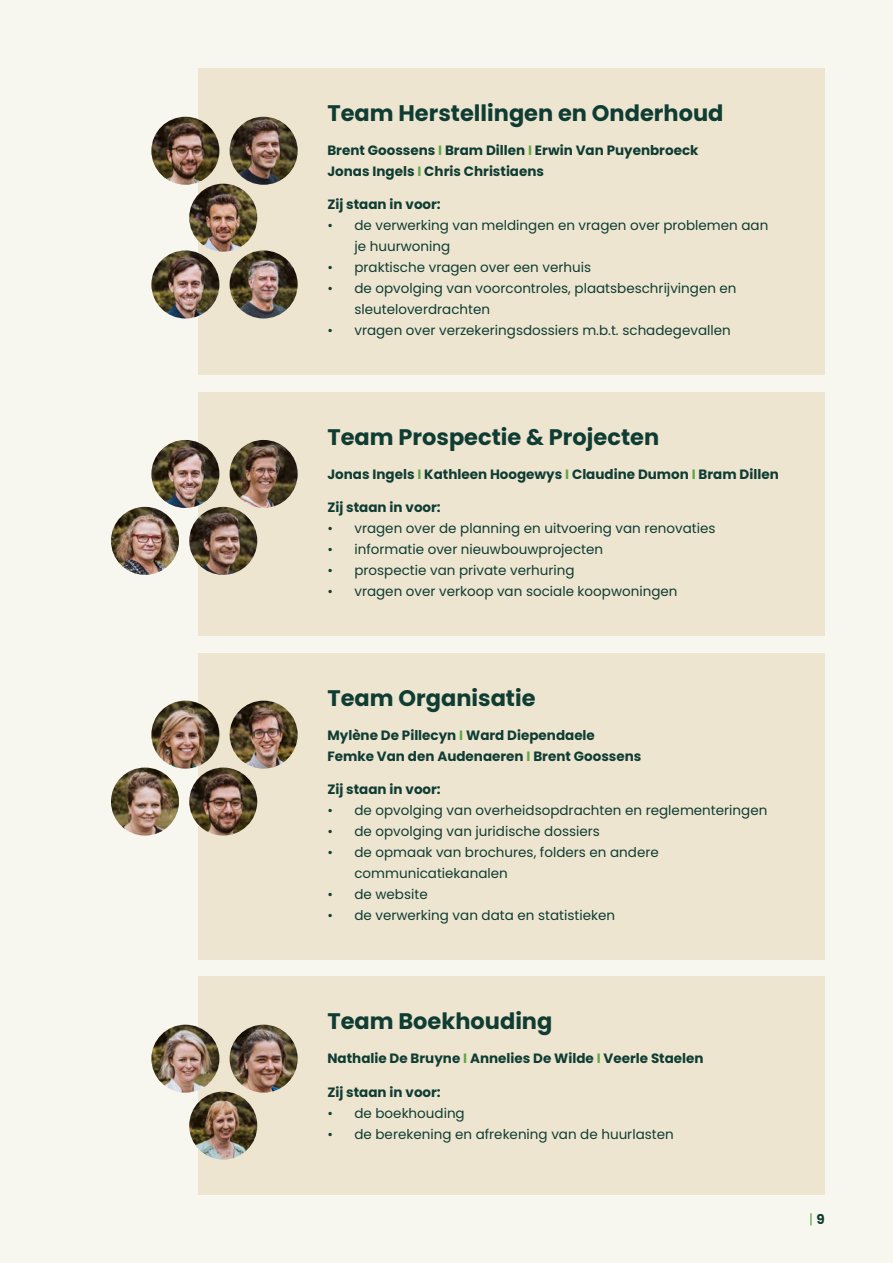
<style>
.page{position:relative;width:893px;height:1263px;background:#f8f7ef}
.page>*{position:absolute;margin:0;border:0;box-sizing:border-box;transform-origin:0 0}
.t1{font:700 22.5px "Poppins";color:#0f3d33}
.t2{font:13.5px/21px "Poppins";color:#0f3d33}
.t3{font:700 13.5px "Poppins";color:#0f3d33}
.t4{font:13.5px "Poppins";color:#60a744}
.s1{color:#60a744}
.s2{font-weight:700;color:#0f3d33}
</style>
<div class="page">
<div style="left:198px;top:392px;width:627px;height:243px;background:#eee5d0"></div>
<div style="left:198px;top:976px;width:627px;height:219px;background:#eee5d0"></div>
<div style="left:198px;top:68px;width:627px;height:306px;background:#eee5d0"></div>
<div style="left:198px;top:653px;width:627px;height:306px;background:#eee5d0"></div>
<img style="left:151px;top:1025px;width:68px;height:68px;border-radius:34px">
<img style="left:151px;top:117px;width:68px;height:68px;border-radius:34px">
<img style="left:151px;top:440px;width:68px;height:68px;border-radius:34px">
<img style="left:151px;top:701px;width:68px;height:68px;border-radius:34px">
<img style="left:151px;top:250px;width:68px;height:68px;border-radius:34px">
<img style="left:230px;top:1025px;width:68px;height:68px;border-radius:34px">
<img style="left:230px;top:117px;width:68px;height:68px;border-radius:34px">
<img style="left:230px;top:440px;width:68px;height:68px;border-radius:34px">
<img style="left:230px;top:701px;width:68px;height:68px;border-radius:34px">
<img style="left:230px;top:250px;width:68px;height:68px;border-radius:34px">
<img style="left:189px;top:1091px;width:68px;height:68px;border-radius:34px">
<img style="left:189px;top:184px;width:68px;height:68px;border-radius:34px">
<img style="left:189px;top:507px;width:68px;height:68px;border-radius:34px">
<img style="left:189px;top:767px;width:68px;height:69px;border-radius:34px">
<img style="left:111px;top:507px;width:68px;height:68px;border-radius:34px">
<img style="left:111px;top:767px;width:68px;height:69px;border-radius:34px">
<p class="t1" style="left:327px;top:100px;width:398px">Team Herstellingen en Onderhoud</p>
<p class="t3" style="left:327px;top:142px;width:373px">Brent Goossens <span class="s1">I</span> Bram Dillen <span class="s1">I</span> Erwin Van Puyenbroeck</p>
<p class="t3" style="left:327px;top:163px;width:218px">Jonas Ingels <span class="s1">I</span> Chris Christiaens</p>
<p class="t3" style="left:327px;top:197px;width:115px">Zij staan in voor:</p>
<p class="t2" style="left:354px;top:215px;width:415px;text-indent:-27px">• de verwerking van meldingen en vragen over problemen aan je huurwoning</p>
<p class="t2" style="left:327px;top:257px;width:265px">• praktische vragen over een verhuis</p>
<p class="t2" style="left:354px;top:278px;width:384px;text-indent:-27px">• de opvolging van voorcontroles, plaatsbeschrijvingen en sleuteloverdrachten</p>
<p class="t2" style="left:327px;top:320px;width:405px">• vragen over verzekeringsdossiers m.b.t. schadegevallen</p>
<p class="t1" style="left:327px;top:424px;width:333px">Team Prospectie &amp; Projecten</p>
<p class="t3" style="left:327px;top:466px;width:453px">Jonas Ingels <span class="s1">I</span> Kathleen Hoogewys <span class="s1">I</span> Claudine Dumon <span class="s1">I</span> Bram Dillen</p>
<p class="t3" style="left:327px;top:500px;width:115px">Zij staan in voor:</p>
<p class="t2" style="left:327px;top:518px;width:390px">• vragen over de planning en uitvoering van renovaties</p>
<p class="t2" style="left:327px;top:539px;width:277px">• informatie over nieuwbouwprojecten</p>
<p class="t2" style="left:327px;top:560px;width:249px">• prospectie van private verhuring</p>
<p class="t2" style="left:327px;top:581px;width:352px">• vragen over verkoop van sociale koopwoningen</p>
<p class="t1" style="left:327px;top:685px;width:210px">Team Organisatie</p>
<p class="t3" style="left:327px;top:727px;width:269px">Mylène De Pillecyn <span class="s1">I</span> Ward Diependaele</p>
<p class="t3" style="left:327px;top:748px;width:315px">Femke Van den Audenaeren <span class="s1">I</span> Brent Goossens</p>
<p class="t3" style="left:327px;top:782px;width:115px">Zij staan in voor:</p>
<p class="t2" style="left:327px;top:800px;width:441px">• de opvolging van overheidsopdrachten en reglementeringen</p>
<p class="t2" style="left:327px;top:821px;width:274px">• de opvolging van juridische dossiers</p>
<p class="t2" style="left:354px;top:842px;width:306px;text-indent:-27px">• de opmaak van brochures, folders en andere communicatiekanalen</p>
<p class="t2" style="left:327px;top:884px;width:102px">• de website</p>
<p class="t2" style="left:327px;top:905px;width:289px">• de verwerking van data en statistieken</p>
<p class="t1" style="left:327px;top:1008px;width:226px">Team Boekhouding</p>
<p class="t3" style="left:327px;top:1050px;width:378px">Nathalie De Bruyne <span class="s1">I</span> Annelies De Wilde <span class="s1">I</span> Veerle Staelen</p>
<p class="t3" style="left:327px;top:1084px;width:115px">Zij staan in voor:</p>
<p class="t2" style="left:327px;top:1102px;width:139px">• de boekhouding</p>
<p class="t2" style="left:327px;top:1123px;width:348px">• de berekening en afrekening van de huurlasten</p>
<p class="t4" style="left:809px;top:1211px;width:17px">| <span class="s2">9</span></p>
</div>
